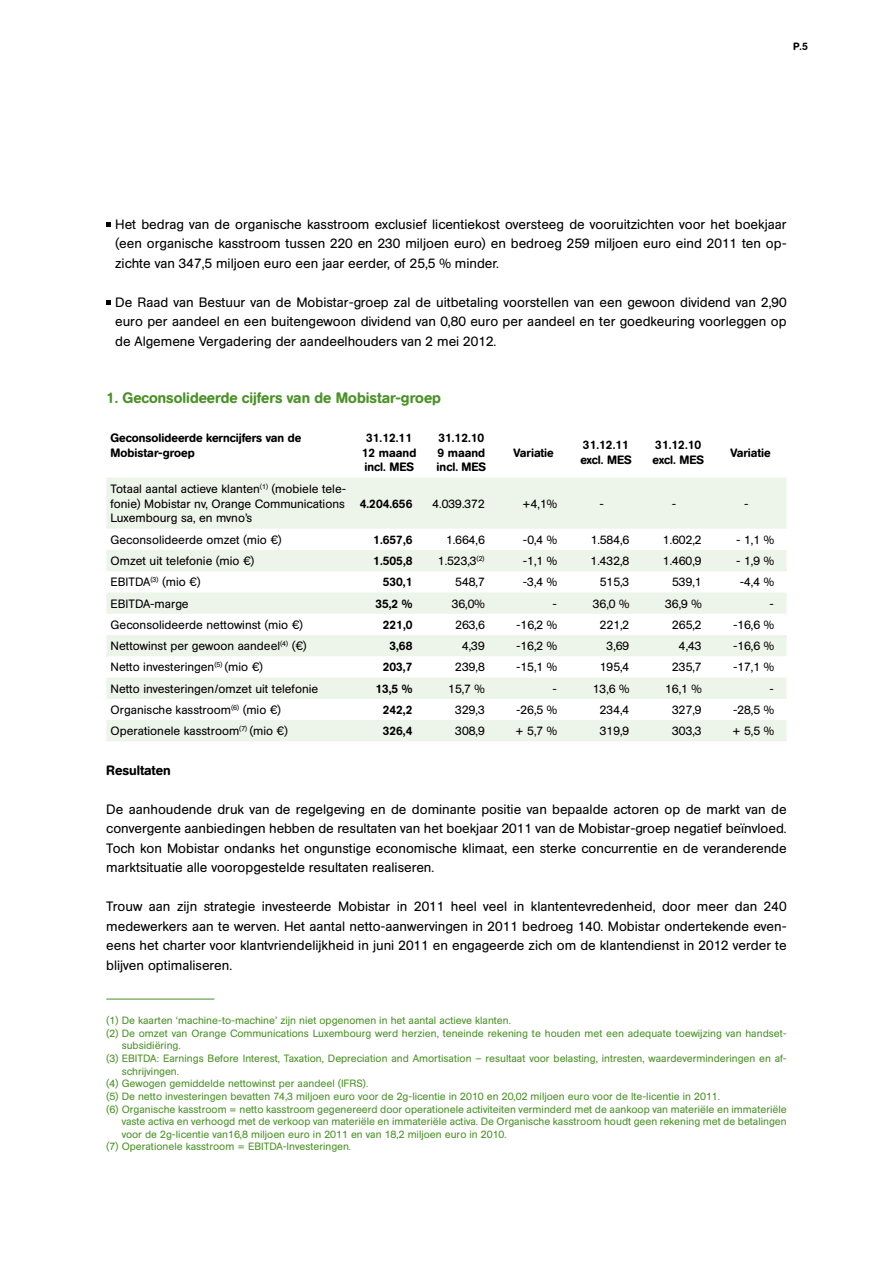
<style>
.page{position:relative;width:893px;height:1263px;background:#fff}
.page>*{position:absolute;margin:0;border:0;box-sizing:border-box;transform-origin:0 0}
.t1{font:500 15px "Mobistar";color:#4b9228}
.t2{font:13.5px/19.5px "Mobistar";color:#000;text-align:justify}
.t3{font:500 13.5px "Mobistar";color:#000}
.t4{font:12px/14.4px "Mobistar";color:#000;text-align:justify}
.t5{font:500 12px/14.4px "Mobistar";color:#000}
.t6{font:10.5px "Mobistar";color:#4b9228}
.t7{font:500 10.5px "Mobistar";color:#000}
</style>
<div class="page">
<svg style="left:106px;top:222px;width:5px;height:5px"></svg>
<svg style="left:106px;top:300px;width:5px;height:5px"></svg>
<svg style="left:106px;top:478px;width:681px;height:263px;fill:#edf4ea"></svg>
<hr style="left:106px;top:999px;width:108px;height:1px;background:#4b9228">
<p class="t7" style="left:793px;top:41px;width:16px">P.5</p>
<p class="t2" style="left:115px;top:214px;width:673px">Het bedrag van de organische kasstroom exclusief licentiekost oversteeg de vooruitzichten voor het boekjaar (een organische kasstroom tussen 220 en 230 miljoen euro) en bedroeg 259 miljoen euro eind 2011 ten op&shy;zichte van 347,5 miljoen euro een jaar eerder, of 25,5 % minder.</p>
<p class="t2" style="left:115px;top:292px;width:673px">De Raad van Bestuur van de Mobistar-groep zal de uitbetaling voorstellen van een gewoon dividend van 2,90 euro per aandeel en een buitengewoon dividend van 0,80 euro per aandeel en ter goedkeuring voorleggen op de Algemene Vergadering der aandeelhouders van 2 mei 2012.</p>
<p class="t1" style="left:106px;top:389px;width:336px">1. Geconsolideerde cijfers van de Mobistar-groep</p>
<p class="t5" style="left:111px;top:431px;width:192px">Geconsolideerde kerncijfers van de<br>Mobistar-groep</p>
<p class="t5" style="left:362px;top:431px;width:56px;text-align:center">31.12.11<br>12 maand incl. MES</p>
<p class="t5" style="left:437px;top:431px;width:51px">31.12.10<br>9 maand incl. MES</p>
<p class="t5" style="left:514px;top:445px;width:42px">Variatie</p>
<p class="t5" style="left:580px;top:438px;width:53px">31.12.11 excl. MES</p>
<p class="t5" style="left:653px;top:438px;width:53px">31.12.10 excl. MES</p>
<p class="t5" style="left:730px;top:445px;width:42px">Variatie</p>
<p class="t4" style="left:111px;top:482px;width:236px">Totaal aantal actieve klanten<sup>(1)</sup> (mobiele tele&shy;fonie) Mobistar nv, Orange Communications Luxembourg sa, en mvno’s</p>
<p class="t5" style="left:360px;top:496px;width:54px">4.204.656</p>
<p class="t4" style="left:433px;top:496px;width:54px">4.039.372</p>
<p class="t4" style="left:522px;top:496px;width:36px">+4,1%</p>
<p class="t4" style="left:599px;top:496px;width:6px">-</p>
<p class="t4" style="left:672px;top:496px;width:6px">-</p>
<p class="t4" style="left:744px;top:496px;width:6px">-</p>
<p class="t4" style="left:111px;top:533px;width:173px">Geconsolideerde omzet (mio €)</p>
<p class="t5" style="left:373px;top:533px;width:41px">1.657,6</p>
<p class="t4" style="left:446px;top:533px;width:40px">1.664,6</p>
<p class="t4" style="left:523px;top:533px;width:36px">-0,4 %</p>
<p class="t4" style="left:591px;top:533px;width:40px">1.584,6</p>
<p class="t4" style="left:663px;top:533px;width:40px">1.602,2</p>
<p class="t4" style="left:736px;top:533px;width:39px">- 1,1 %</p>
<p class="t4" style="left:111px;top:554px;width:145px">Omzet uit telefonie (mio €)</p>
<p class="t5" style="left:373px;top:554px;width:41px">1.505,8</p>
<p class="t4" style="left:438px;top:554px;width:48px">1.523,3<sup>(2)</sup></p>
<p class="t4" style="left:523px;top:554px;width:36px">-1,1 %</p>
<p class="t4" style="left:591px;top:554px;width:40px">1.432,8</p>
<p class="t4" style="left:663px;top:554px;width:40px">1.460,9</p>
<p class="t4" style="left:736px;top:554px;width:39px">- 1,9 %</p>
<p class="t4" style="left:111px;top:575px;width:92px">EBITDA<sup>(3)</sup> (mio €)</p>
<p class="t5" style="left:383px;top:575px;width:31px">530,1</p>
<p class="t4" style="left:455px;top:575px;width:31px">548,7</p>
<p class="t4" style="left:523px;top:575px;width:36px">-3,4 %</p>
<p class="t4" style="left:600px;top:575px;width:31px">515,3</p>
<p class="t4" style="left:672px;top:575px;width:31px">539,1</p>
<p class="t4" style="left:740px;top:575px;width:36px">-4,4 %</p>
<p class="t4" style="left:111px;top:596px;width:80px">EBITDA-marge</p>
<p class="t5" style="left:375px;top:596px;width:39px">35,2 %</p>
<p class="t4" style="left:452px;top:596px;width:34px">36,0%</p>
<p class="t4" style="left:553px;top:596px;width:6px">-</p>
<p class="t4" style="left:593px;top:596px;width:38px">36,0 %</p>
<p class="t4" style="left:665px;top:596px;width:38px">36,9 %</p>
<p class="t4" style="left:769px;top:596px;width:6px">-</p>
<p class="t4" style="left:111px;top:618px;width:194px">Geconsolideerde nettowinst (mio €)</p>
<p class="t5" style="left:383px;top:618px;width:31px">221,0</p>
<p class="t4" style="left:455px;top:618px;width:31px">263,6</p>
<p class="t4" style="left:516px;top:618px;width:42px">-16,2 %</p>
<p class="t4" style="left:600px;top:618px;width:31px">221,2</p>
<p class="t4" style="left:672px;top:618px;width:31px">265,2</p>
<p class="t4" style="left:733px;top:618px;width:42px">-16,6 %</p>
<p class="t4" style="left:111px;top:639px;width:198px">Nettowinst per gewoon aandeel<sup>(4)</sup> (€)</p>
<p class="t5" style="left:389px;top:639px;width:24px">3,68</p>
<p class="t4" style="left:462px;top:639px;width:24px">4,39</p>
<p class="t4" style="left:516px;top:639px;width:42px">-16,2 %</p>
<p class="t4" style="left:607px;top:639px;width:24px">3,69</p>
<p class="t4" style="left:679px;top:639px;width:24px">4,43</p>
<p class="t4" style="left:733px;top:639px;width:42px">-16,6 %</p>
<p class="t4" style="left:111px;top:660px;width:154px">Netto investeringen<sup>(5)</sup> (mio €)</p>
<p class="t5" style="left:383px;top:660px;width:31px">203,7</p>
<p class="t4" style="left:455px;top:660px;width:31px">239,8</p>
<p class="t4" style="left:516px;top:660px;width:42px">-15,1 %</p>
<p class="t4" style="left:600px;top:660px;width:31px">195,4</p>
<p class="t4" style="left:672px;top:660px;width:31px">235,7</p>
<p class="t4" style="left:733px;top:660px;width:42px">-17,1 %</p>
<p class="t4" style="left:111px;top:681px;width:209px">Netto investeringen/omzet uit telefonie</p>
<p class="t5" style="left:375px;top:681px;width:39px">13,5 %</p>
<p class="t4" style="left:448px;top:681px;width:38px">15,7 %</p>
<p class="t4" style="left:553px;top:681px;width:6px">-</p>
<p class="t4" style="left:593px;top:681px;width:38px">13,6 %</p>
<p class="t4" style="left:665px;top:681px;width:38px">16,1 %</p>
<p class="t4" style="left:769px;top:681px;width:6px">-</p>
<p class="t4" style="left:111px;top:703px;width:172px">Organische kasstroom<sup>(6)</sup> (mio €)</p>
<p class="t5" style="left:383px;top:703px;width:31px">242,2</p>
<p class="t4" style="left:455px;top:703px;width:31px">329,3</p>
<p class="t4" style="left:516px;top:703px;width:42px">-26,5 %</p>
<p class="t4" style="left:600px;top:703px;width:31px">234,4</p>
<p class="t4" style="left:672px;top:703px;width:31px">327,9</p>
<p class="t4" style="left:733px;top:703px;width:42px">-28,5 %</p>
<p class="t4" style="left:111px;top:724px;width:179px">Operationele kasstroom<sup>(7)</sup> (mio €)</p>
<p class="t5" style="left:383px;top:724px;width:31px">326,4</p>
<p class="t4" style="left:455px;top:724px;width:31px">308,9</p>
<p class="t4" style="left:515px;top:724px;width:43px">+ 5,7 %</p>
<p class="t4" style="left:600px;top:724px;width:31px">319,9</p>
<p class="t4" style="left:672px;top:724px;width:31px">303,3</p>
<p class="t4" style="left:732px;top:724px;width:43px">+ 5,5 %</p>
<p class="t3" style="left:106px;top:762px;width:66px">Resultaten</p>
<p class="t2" style="left:106px;top:799px;width:682px">De aanhoudende druk van de regelgeving en de dominante positie van bepaalde actoren op de markt van de convergente aanbiedingen hebben de resultaten van het boekjaar 2011 van de Mobistar-groep negatief beïnvloed.<br>Toch kon Mobistar ondanks het ongunstige economische klimaat, een sterke concurrentie en de veranderende marktsituatie alle vooropgestelde resultaten realiseren.</p>
<p class="t2" style="left:106px;top:897px;width:682px">Trouw aan zijn strategie investeerde Mobistar in 2011 heel veel in klantentevredenheid, door meer dan 240 medewerkers aan te werven. Het aantal netto-aanwervingen in 2011 bedroeg 140. Mobistar ondertekende even&shy;eens het charter voor klantvriendelijkheid in juni 2011 en engageerde zich om de klantendienst in 2012 verder te blijven optimaliseren.</p>
<p class="t6" style="left:106px;top:1015px;width:406px">(1) De kaarten ‘machine-to-machine’ zijn niet opgenomen in het aantal actieve klanten.</p>
<p class="t6" style="left:106px;top:1027px;width:682px">(2) De omzet van Orange Communications Luxembourg werd herzien, teneinde rekening te houden met een adequate toewijzing van handset-</p>
<p class="t6" style="left:122px;top:1040px;width:60px">subsidiëring.</p>
<p class="t6" style="left:106px;top:1052px;width:682px">(3) EBITDA: Earnings Before Interest, Taxation, Depreciation and Amortisation – resultaat voor belasting, intresten, waardeverminderingen en af-</p>
<p class="t6" style="left:122px;top:1065px;width:59px">schrijvingen.</p>
<p class="t6" style="left:106px;top:1078px;width:263px">(4) Gewogen gemiddelde nettowinst per aandeel (IFRS).</p>
<p class="t6" style="left:106px;top:1090px;width:615px">(5) De netto investeringen bevatten 74,3 miljoen euro voor de 2g-licentie in 2010 en 20,02 miljoen euro voor de lte-licentie in 2011.</p>
<p class="t6" style="left:106px;top:1103px;width:682px">(6) Organische kasstroom = netto kasstroom gegenereerd door operationele activiteiten verminderd met de aankoop van materiële en immateriële</p>
<p class="t6" style="left:122px;top:1115px;width:666px">vaste activa en verhoogd met de verkoop van materiële en immateriële activa. De Organische kasstroom houdt geen rekening met de betalingen</p>
<p class="t6" style="left:122px;top:1128px;width:387px">voor de 2g-licentie van16,8 miljoen euro in 2011 en van 18,2 miljoen euro in 2010.</p>
<p class="t6" style="left:106px;top:1141px;width:246px">(7) Operationele kasstroom = EBITDA-Investeringen.</p>
</div>
